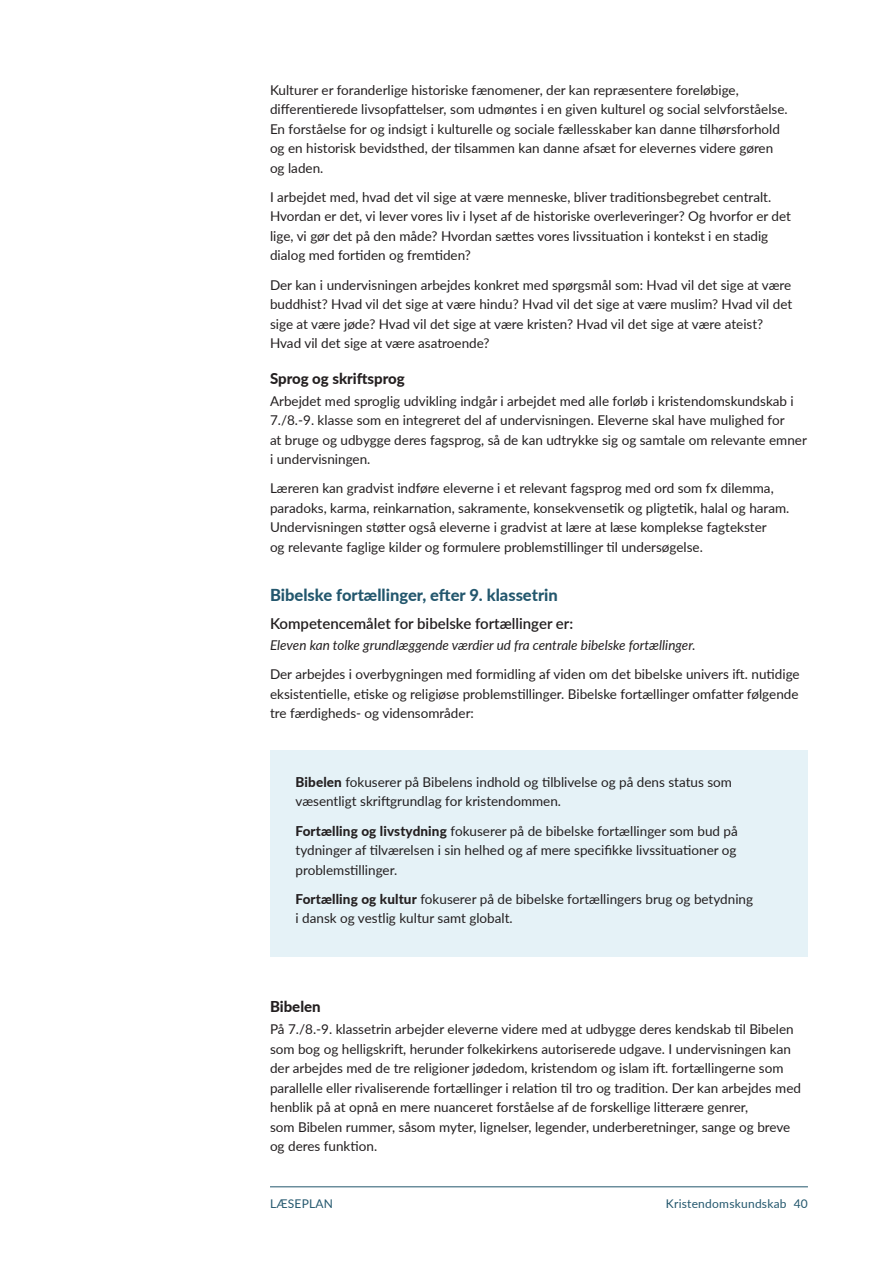
<style>
.page{position:relative;width:893px;height:1263px;background:#fff}
.page>*{position:absolute;margin:0;border:0;box-sizing:border-box;transform-origin:0 0}
._08_blå_mellemrubrik{font:800 16.5px "Lato";color:#23576d}
._08_mellemrubrik_4{font:600 15px "Lato";color:#231f20}
._08_mellemrubrik_3{font:800 15px "Lato";color:#231f20}
._04_Brødtekst_9_13{font:13.5px/19.5px "Lato";color:#231f20}
._07_Boks_brød{font:13.5px/19.5px "Lato";color:#231f20}
._04_Brødtekst_9_13-2{font:italic 13.5px "Lato";color:#231f20}
.t1{font:12px "Lato";letter-spacing:.02em;color:#23576d}
.s1{font-weight:800}
</style>
<div class="page">
<div style="left:270px;top:750px;width:538px;height:207px;background:#e5f2f7"></div>
<hr style="left:270px;top:1186px;width:538px;height:1px;background:#23576d">
<p class="_04_Brødtekst_9_13" style="left:270px;top:79px;width:519px">Kulturer er foranderlige historiske fænomener, der kan repræsentere foreløbige, differentierede livsopfattelser, som udmøntes i en given kulturel og social selvforståelse.<br>En forståelse for og indsigt i kulturelle og sociale fællesskaber kan danne tilhørsforhold og en historisk bevidsthed, der tilsammen kan danne afsæt for elevernes videre gøren og laden.</p>
<p class="_04_Brødtekst_9_13" style="left:270px;top:187px;width:522px">I arbejdet med, hvad det vil sige at være menneske, bliver traditionsbegrebet centralt.<br>Hvordan er det, vi lever vores liv i lyset af de historiske overleveringer? Og hvorfor er det lige, vi gør det på den måde? Hvordan sættes vores livssituation i kontekst i en stadig dialog med fortiden og fremtiden?</p>
<p class="_04_Brødtekst_9_13" style="left:270px;top:274px;width:524px">Der kan i undervisningen arbejdes konkret med spørgsmål som: Hvad vil det sige at være buddhist? Hvad vil det sige at være hindu? Hvad vil det sige at være muslim? Hvad vil det sige at være jøde? Hvad vil det sige at være kristen? Hvad vil det sige at være ateist?<br>Hvad vil det sige at være asatroende?</p>
<p class="_08_mellemrubrik_3" style="left:270px;top:367px;width:136px">Sprog og skriftsprog</p>
<p class="_04_Brødtekst_9_13" style="left:270px;top:390px;width:538px">Arbejdet med sproglig udvikling indgår i arbejdet med alle forløb i kristendomskundskab i 7./8.-9. klasse som en integreret del af undervisningen. Eleverne skal have mulighed for<br>at bruge og udbygge deres fagsprog, så de kan udtrykke sig og samtale om relevante emner i undervisningen.</p>
<p class="_04_Brødtekst_9_13" style="left:270px;top:478px;width:521px">Læreren kan gradvist indføre eleverne i et relevant fagsprog med ord som fx dilemma, paradoks, karma, reinkarnation, sakramente, konsekvensetik og pligtetik, halal og haram.<br>Undervisningen støtter også eleverne i gradvist at lære at læse komplekse fagtekster<br>og relevante faglige kilder og formulere problemstillinger til undersøgelse.</p>
<p class="_08_blå_mellemrubrik" style="left:270px;top:582px;width:289px">Bibelske fortællinger, efter 9. klassetrin</p>
<p class="_08_mellemrubrik_4" style="left:270px;top:612px;width:305px">Kompetencemålet for bibelske fortællinger er:</p>
<p class="_04_Brødtekst_9_13-2" style="left:270px;top:636px;width:427px">Eleven kan tolke grundlæggende værdier ud fra centrale bibelske fortællinger.</p>
<p class="_04_Brødtekst_9_13" style="left:270px;top:664px;width:531px;text-align:justify">Der arbejdes i overbygningen med formidling af viden om det bibelske univers ift. nutidige eksistentielle, etiske og religiøse problemstillinger. Bibelske fortællinger omfatter følgende tre færdigheds- og vidensområder:</p>
<p class="_07_Boks_brød" style="left:296px;top:771px;width:438px"><span class="s1">Bibelen</span> fokuserer på Bibelens indhold og tilblivelse og på dens status som væsentligt skriftgrundlag for kristendommen.</p>
<p class="_07_Boks_brød" style="left:296px;top:820px;width:444px;text-align:justify"><span class="s1">Fortælling og livstydning</span> fokuserer på de bibelske fortællinger som bud på tydninger af tilværelsen i sin helhed og af mere specifikke livssituationer og problemstillinger.</p>
<p class="_07_Boks_brød" style="left:296px;top:888px;width:459px"><span class="s1">Fortælling og kultur</span> fokuserer på de bibelske fortællingers brug og betydning i dansk og vestlig kultur samt globalt.</p>
<p class="_08_mellemrubrik_3" style="left:270px;top:996px;width:52px">Bibelen</p>
<p class="_04_Brødtekst_9_13" style="left:270px;top:1019px;width:532px">På 7./8.-9. klassetrin arbejder eleverne videre med at udbygge deres kendskab til Bibelen som bog og helligskrift, herunder folkekirkens autoriserede udgave. I undervisningen kan der arbejdes med de tre religioner jødedom, kristendom og islam ift. fortællingerne som parallelle eller rivaliserende fortællinger i relation til tro og tradition. Der kan arbejdes med henblik på at opnå en mere nuanceret forståelse af de forskellige litterære genrer,<br>som Bibelen rummer, såsom myter, lignelser, legender, underberetninger, sange og breve og deres funktion.</p>
<p class="t1" style="left:270px;top:1195px;width:65px">LÆSEPLAN</p>
<p class="t1" style="left:666px;top:1195px;width:144px">Kristendomskundskab 40</p>
</div>
